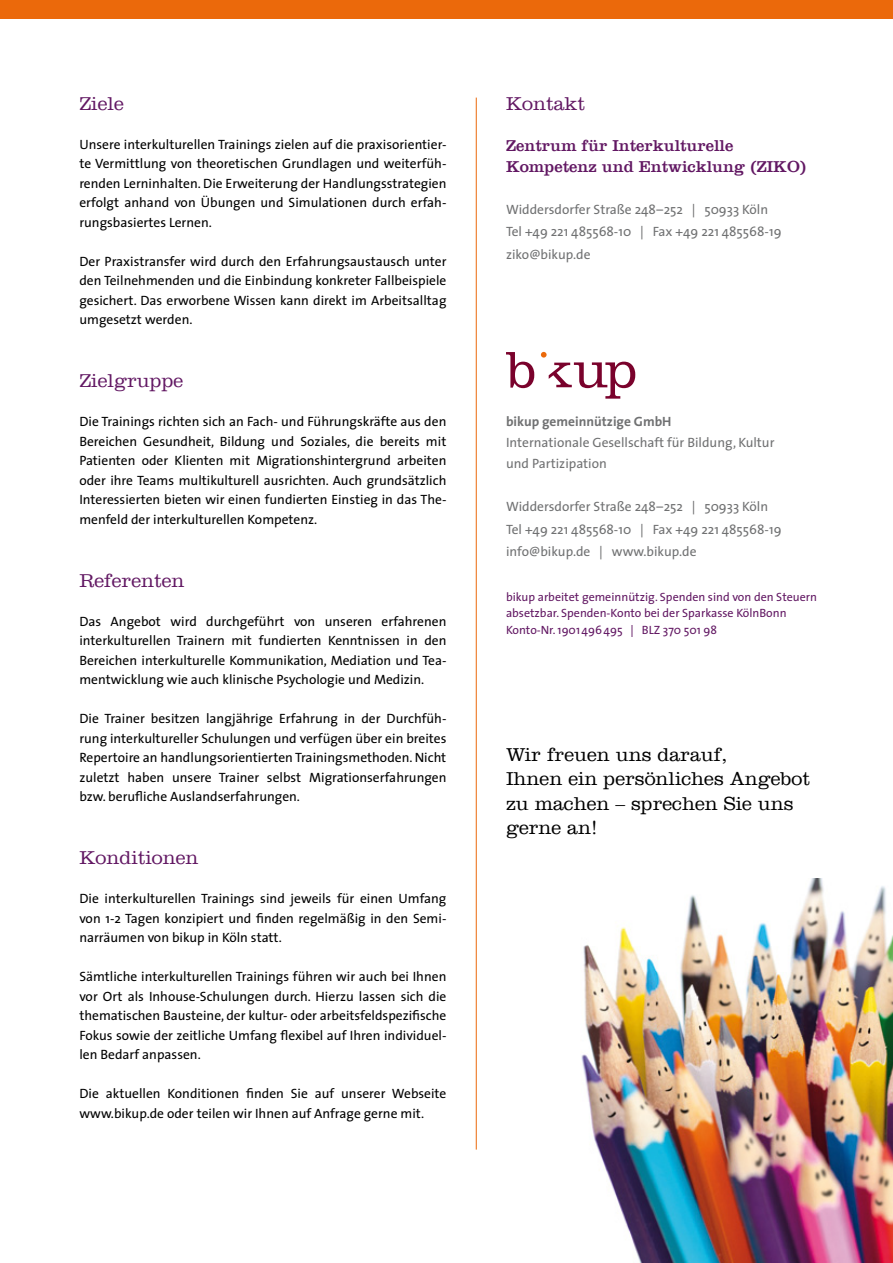
<style>
.page{position:relative;width:893px;height:1263px;background:#fff}
.page>*{position:absolute;margin:0;border:0;box-sizing:border-box;transform-origin:0 0}
.t1{font:300 19.5px/24px "Clarendon LT";color:#000}
.t2{font:300 19.5px "Clarendon LT";color:#621863}
.t3{font:16.5px/21.3px "Clarendon LT";color:#621863}
.t4{font:13.5px/19.5px "The Sans";color:#000;text-align:justify}
.t5{font:13.5px/22.5px "The Sans";color:#707172}
.t6{font:700 13.5px "The Sans";color:#707172}
.t7{font:12px/16.5px "The Sans";color:#621863}
</style>
<div class="page">
<img style="left:581px;top:879px;width:312px;height:384px">
<div style="left:0;top:0;width:893px;height:18px;background:#eb690b"></div>
<hr style="left:476px;top:98px;width:1px;height:1051px;background:#eb690b">
<svg style="left:506px;top:352px;width:28px;height:36px"></svg>
<svg style="left:541px;top:352px;width:94px;height:47px"></svg>
<h1 class="t2" style="left:79px;top:92px;width:46px">Ziele</h1>
<p class="t4" style="left:79px;top:134px;width:369px">Unsere interkulturellen Trainings zielen auf die praxisorientier&shy;te Vermittlung von theoretischen Grundlagen und weiterfüh&shy;renden Lerninhalten. Die Erweiterung der Handlungsstrategien erfolgt anhand von Übungen und Simulationen durch erfah&shy;rungsbasiertes Lernen.</p>
<p class="t4" style="left:79px;top:251px;width:369px">Der Praxistransfer wird durch den Erfahrungsaustausch unter den Teilnehmenden und die Einbindung konkreter Fallbeispiele gesichert. Das erworbene Wissen kann direkt im Arbeitsalltag umgesetzt werden.</p>
<h1 class="t2" style="left:79px;top:369px;width:105px">Zielgruppe</h1>
<p class="t4" style="left:79px;top:412px;width:369px">Die Trainings richten sich an Fach- und Führungskräfte aus den Bereichen Gesundheit, Bildung und Soziales, die bereits mit Patienten oder Klienten mit Migrationshintergrund arbeiten oder ihre Teams multikulturell ausrichten. Auch grundsätzlich Interessierten bieten wir einen fundierten Einstieg in das The&shy;menfeld der interkulturellen Kompetenz.</p>
<h1 class="t2" style="left:79px;top:569px;width:107px">Referenten</h1>
<p class="t4" style="left:79px;top:611px;width:369px">Das Angebot wird durchgeführt von unseren erfahrenen interkulturellen Trainern mit fundierten Kenntnissen in den Bereichen interkulturelle Kommunikation, Mediation und Tea&shy;mentwicklung wie auch klinische Psychologie und Medizin.</p>
<p class="t4" style="left:79px;top:709px;width:369px">Die Trainer besitzen langjährige Erfahrung in der Durchfüh&shy;rung interkultureller Schulungen und verfügen über ein breites Repertoire an handlungsorientierten Trainingsmethoden. Nicht zuletzt haben unsere Trainer selbst Migrationserfahrungen bzw. berufliche Auslandserfahrungen.</p>
<h1 class="t2" style="left:79px;top:846px;width:121px">Konditionen</h1>
<p class="t4" style="left:79px;top:889px;width:369px">Die interkulturellen Trainings sind jeweils für einen Umfang von 1-2 Tagen konzipiert und finden regelmäßig in den Semi&shy;narräumen von bikup in Köln statt.</p>
<p class="t4" style="left:79px;top:967px;width:369px">Sämtliche interkulturellen Trainings führen wir auch bei Ihnen vor Ort als Inhouse-Schulungen durch. Hierzu lassen sich die thematischen Bausteine, der kultur- oder arbeitsfeldspezifische Fokus sowie der zeitliche Umfang flexibel auf Ihren individuel&shy;len Bedarf anpassen.</p>
<p class="t4" style="left:79px;top:1084px;width:369px">Die aktuellen Konditionen finden Sie auf unserer Webseite www.bikup.de oder teilen wir Ihnen auf Anfrage gerne mit.</p>
<h1 class="t2" style="left:506px;top:92px;width:81px">Kontakt</h1>
<p class="t3" style="left:506px;top:134px;width:302px">Zentrum für Interkulturelle<br>Kompetenz und Entwicklung (ZIKO)</p>
<p class="t5" style="left:506px;top:198px;width:277px">Widdersdorfer Straße 248–252 | 50933 Köln<br>Tel +49 221 485568-10 | Fax +49 221 485568-19 ziko@bikup.de</p>
<p class="t6" style="left:506px;top:410px;width:167px">bikup gemeinnützige GmbH</p>
<p class="t5" style="left:506px;top:431px;width:270px;line-height:21px">Internationale Gesellschaft für Bildung, Kultur und Partizipation</p>
<p class="t5" style="left:506px;top:495px;width:277px">Widdersdorfer Straße 248–252 | 50933 Köln<br>Tel +49 221 485568-10 | Fax +49 221 485568-19 info@bikup.de | www.bikup.de</p>
<p class="t7" style="left:506px;top:588px;width:313px">bikup arbeitet gemeinnützig. Spenden sind von den Steuern absetzbar. Spenden-Konto bei der Sparkasse KölnBonn<br>Konto-Nr. 1901496495 | BLZ 370 501 98</p>
<h1 class="t1" style="left:506px;top:743px;width:305px">Wir freuen uns darauf,<br>Ihnen ein persönliches Angebot zu machen – sprechen Sie uns gerne an!</h1>
</div>
